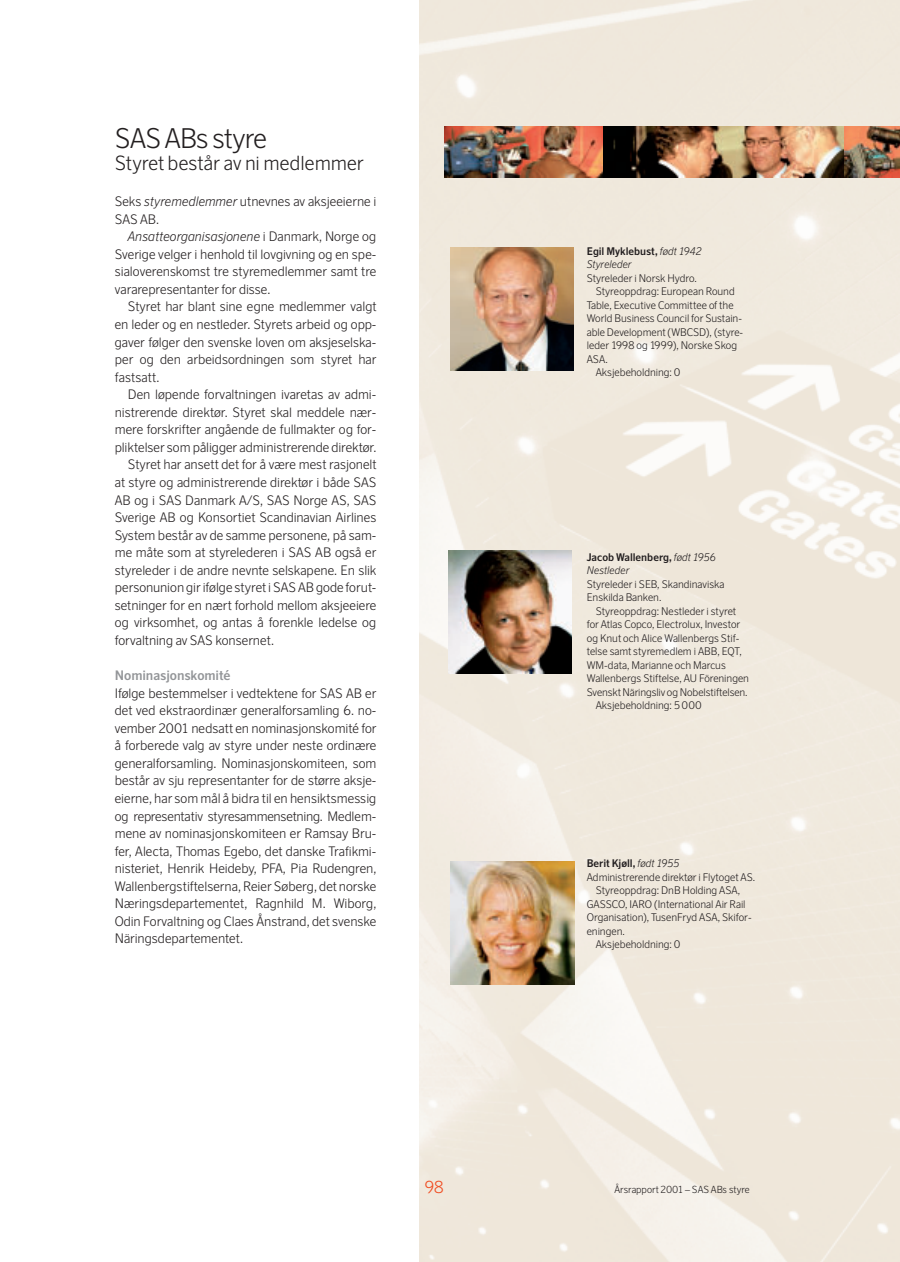
<style>
.page{position:relative;width:900px;height:1262px;background:#fff}
.page>*{position:absolute;margin:0;border:0;box-sizing:border-box;transform-origin:0 0}
.t1{font:300 27px "Scandinavian";letter-spacing:-.025em;color:#231f20}
.t2{font:300 19.5px "Scandinavian";color:#231f20}
.t3{font:300 16.5px "Scandinavian";color:#f04d22}
.t4{font:300 13.05px/17.5px "Scandinavian";color:#231f20;text-align:justify}
.t5{font:700 13.05px "Scandinavian";color:#939598}
.t6{font:300 10.5px/13.5px "Scandinavian";color:#231f20}
.t7{font:italic 300 10.5px/13.5px "Scandinavian";letter-spacing:.005em;color:#231f20}
.t8{font:700 10.5px "Scandinavian";color:#231f20}
.t9{font:300 9.75px "Scandinavian";color:#231f20}
.s1{font-style:italic}
.s2{font-weight:700;font-style:normal}
.s3{font-weight:300;font-style:italic}
</style>
<div class="page">
<img style="left:419px;top:0;width:481px;height:1261px">
<img style="left:450px;top:247px;width:123px;height:123px">
<img style="left:448px;top:550px;width:123px;height:124px">
<img style="left:451px;top:861px;width:123px;height:123px">
<img style="left:445px;top:126px;width:159px;height:51px">
<img style="left:604px;top:126px;width:296px;height:51px">
<h1 class="t1" style="left:115px;top:129px;width:154px">SAS ABs styre</h1>
<h2 class="t2" style="left:115px;top:156px;width:250px">Styret består av ni medlemmer</h2>
<p class="t4" style="left:115px;top:194px;width:263px">Seks <span class="s1">styremedlemmer</span> utnevnes av aksjeeierne i<br>SAS AB.</p>
<p class="t4" style="left:115px;top:229px;width:263px;text-indent:13px"><span class="s1">Ansatteorganisasjonene</span> i Danmark, Norge og Sverige velger i henhold til lovgivning og en spe&shy;sialoverenskomst tre styremedlemmer samt tre vararepresentanter for disse.</p>
<p class="t4" style="left:115px;top:299px;width:263px;text-indent:13px">Styret har blant sine egne medlemmer valgt en leder og en nestleder. Styrets arbeid og opp&shy;gaver følger den svenske loven om aksjeselska&shy;per og den arbeidsordningen som styret har fastsatt.</p>
<p class="t4" style="left:128px;top:387px;width:250px">Den løpende forvaltningen ivaretas av admi-</p>
<p class="t4" style="left:115px;top:405px;width:263px">nistrerende direktør. Styret skal meddele nær-</p>
<p class="t4" style="left:115px;top:422px;width:263px">mere forskrifter angående de fullmakter og for-</p>
<p class="t4" style="left:115px;top:440px;width:263px">pliktelser som påligger administrerende direktør.</p>
<p class="t4" style="left:128px;top:457px;width:250px">Styret har ansett det for å være mest rasjonelt</p>
<p class="t4" style="left:115px;top:475px;width:263px">at styre og administrerende direktør i både SAS</p>
<p class="t4" style="left:115px;top:492px;width:263px">AB og i SAS Danmark A/S, SAS Norge AS, SAS</p>
<p class="t4" style="left:115px;top:510px;width:263px">Sverige AB og Konsortiet Scandinavian Airlines</p>
<p class="t4" style="left:115px;top:528px;width:263px">System består av de samme personene, på sam-</p>
<p class="t4" style="left:115px;top:545px;width:263px">me måte som at styrelederen i SAS AB også er</p>
<p class="t4" style="left:115px;top:563px;width:263px">styreleder i de andre nevnte selskapene. En slik</p>
<p class="t4" style="left:115px;top:580px;width:263px">personunion gir ifølge styret i SAS AB gode forut-</p>
<p class="t4" style="left:115px;top:598px;width:263px">setninger for en nært forhold mellom aksjeeiere</p>
<p class="t4" style="left:115px;top:615px;width:263px">og virksomhet, og antas å forenkle ledelse og</p>
<p class="t4" style="left:115px;top:633px;width:161px">forvaltning av SAS konsernet.</p>
<p class="t5" style="left:115px;top:671px;width:117px">Nominasjonskomité</p>
<p class="t4" style="left:115px;top:685px;width:263px">Ifølge bestemmelser i vedtektene for SAS AB er det ved ekstraordinær generalforsamling 6. no&shy;vember 2001 nedsatt en nominasjonskomité for å forberede valg av styre under neste ordinære generalforsamling. Nominasjonskomiteen, som består av sju representanter for de større aksje&shy;eierne, har som mål å bidra til en hensiktsmessig og representativ styresammensetning. Medlem&shy;mene av nominasjonskomiteen er Ramsay Bru&shy;fer, Alecta, Thomas Egebo, det danske Trafikmi&shy;nisteriet, Henrik Heideby, PFA, Pia Rudengren, Wallenbergstiftelserna, Reier Søberg, det norske Næringsdepartementet, Ragnhild M. Wiborg, Odin Forvaltning og Claes Ånstrand, det svenske Näringsdepartementet.</p>
<p class="t7" style="left:587px;top:245px;width:116px"><span class="s2">Egil Myklebust,</span> født 1942<br>Styreleder</p>
<p class="t6" style="left:587px;top:272px;width:112px">Styreleder i Norsk Hydro.</p>
<p class="t6" style="left:596px;top:286px;width:141px">Styreoppdrag: European Round</p>
<p class="t6" style="left:587px;top:299px;width:148px">Table, Executive Committee of the</p>
<p class="t6" style="left:587px;top:313px;width:157px">World Business Council for Sustain-</p>
<p class="t6" style="left:587px;top:326px;width:158px">able Development (WBCSD), (styre-</p>
<p class="t6" style="left:587px;top:340px;width:152px">leder 1998 og 1999), Norske Skog</p>
<p class="t6" style="left:587px;top:353px;width:22px">ASA.</p>
<p class="t6" style="left:596px;top:367px;width:86px">Aksjebeholdning: 0</p>
<p class="t7" style="left:587px;top:551px;width:131px"><span class="s2">Jacob Wallenberg,</span> født 1956<br>Nestleder</p>
<p class="t6" style="left:587px;top:578px;width:139px">Styreleder i SEB, Skandinaviska<br>Enskilda Banken.</p>
<p class="t6" style="left:596px;top:605px;width:142px">Styreoppdrag: Nestleder i styret</p>
<p class="t6" style="left:587px;top:619px;width:155px">for Atlas Copco, Electrolux, Investor</p>
<p class="t6" style="left:587px;top:632px;width:154px">og Knut och Alice Wallenbergs Stif-</p>
<p class="t6" style="left:587px;top:646px;width:157px">telse samt styremedlem i ABB, EQT,</p>
<p class="t6" style="left:587px;top:659px;width:141px">WM-data, Marianne och Marcus</p>
<p class="t6" style="left:587px;top:673px;width:164px">Wallenbergs Stiftelse, AU Föreningen</p>
<p class="t6" style="left:587px;top:686px;width:162px">Svenskt Näringsliv og Nobelstiftelsen.</p>
<p class="t6" style="left:596px;top:700px;width:107px">Aksjebeholdning: 5 000</p>
<p class="t8" style="left:587px;top:859px;width:94px">Berit Kjøll, <span class="s3">født 1955</span></p>
<p class="t6" style="left:587px;top:871px;width:170px">Administrerende direktør i Flytoget AS.</p>
<p class="t6" style="left:596px;top:884px;width:146px">Styreoppdrag: DnB Holding ASA,</p>
<p class="t6" style="left:587px;top:898px;width:160px">GASSCO, IARO (International Air Rail</p>
<p class="t6" style="left:587px;top:911px;width:166px">Organisation), TusenFryd ASA, Skifor-</p>
<p class="t6" style="left:587px;top:925px;width:40px">eningen.</p>
<p class="t6" style="left:596px;top:938px;width:86px">Aksjebeholdning: 0</p>
<p class="t3" style="left:425px;top:1181px;width:20px">98</p>
<p class="t9" style="left:615px;top:1185px;width:137px">Årsrapport 2001 – SAS ABs styre</p>
</div>
